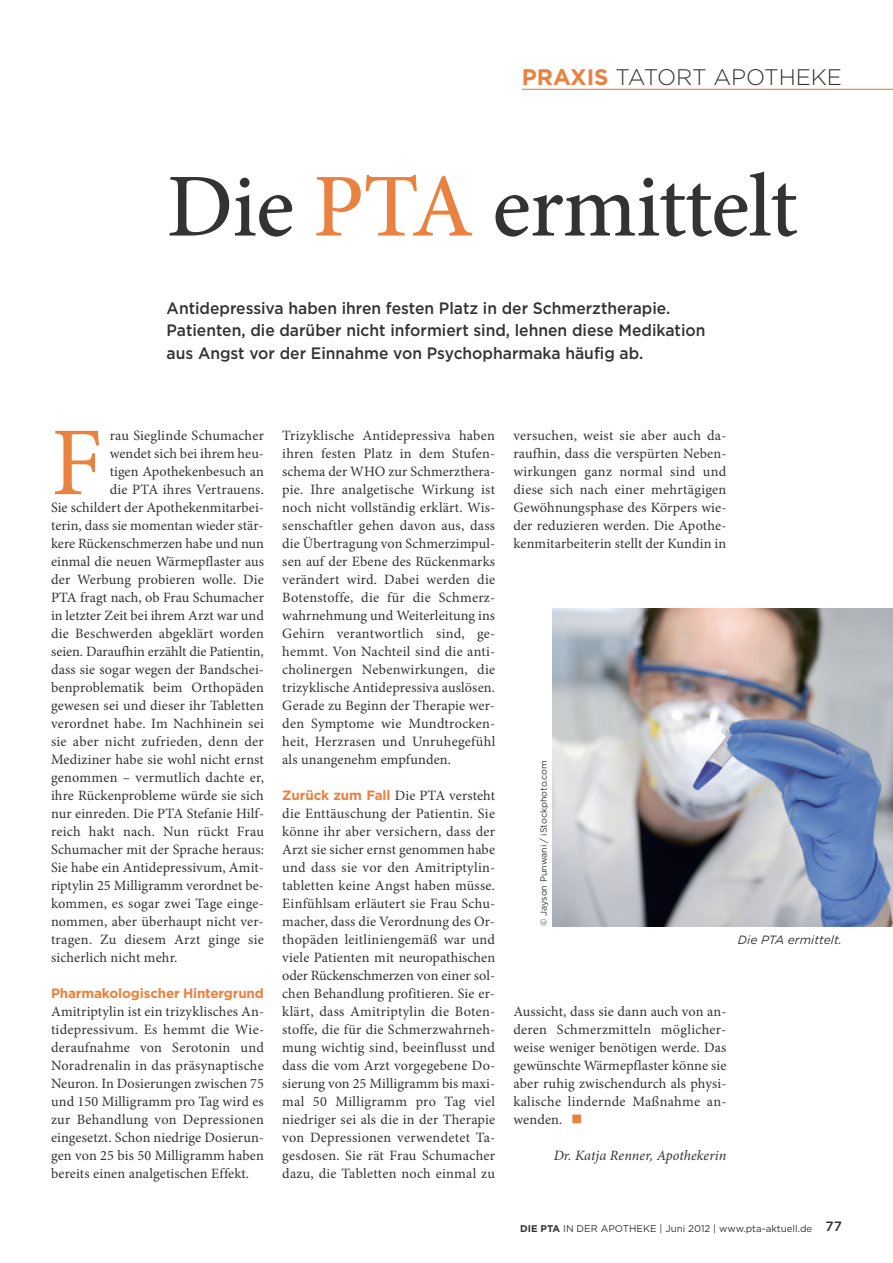
<style>
.page{position:relative;width:893px;height:1263px;background:#fff}
.page>*{position:absolute;margin:0;border:0;box-sizing:border-box;transform-origin:0 0}
.t1{font:97.35px "Minion Pro";color:#e98240}
.t2{font:500 90px "Minion Pro";letter-spacing:-.01em;color:#343334}
.t3{font:300 22.5px "Gotham";color:#343334}
.t4{font:500 16.5px/22.5px "Gotham";color:#343334;scale:.95 1}
.t5{font:14.25px/18px "Minion Pro";letter-spacing:.01em;color:#343334;text-align:justify}
.t6{font:italic 14.25px "Minion Pro";letter-spacing:.005em;color:#343334}
.t7{font:700 13.5px "Gotham";letter-spacing:-.015em;color:#e98240}
.t8{font:italic 12px "Gotham";color:#343334}
.t9{font:9.75px "Gotham";color:#343334}
.t10{font:9px "Gotham";color:#343334}
.s1{font-weight:700;color:#e98240}
.s2{color:#e98240}
.s3{font-family:"Gotham";font-weight:700;font-size:13.5px;color:#e98240}
.s4{font-weight:700}
.s5{font-weight:500;font-size:13.5px}
</style>
<div class="page">
<img style="left:553px;top:608px;width:340px;height:318px">
<hr style="left:522px;top:89px;width:371px;height:1px;background:#e98240">
<h3 class="t3" style="left:522px;top:68px;width:322px"><span class="s1">PRAXIS</span> TATORT APOTHEKE</h3>
<h2 class="t2" style="left:167px;top:152px;width:633px">Die <span class="s2">PTA</span> ermittelt</h2>
<p class="t4" style="left:167px;top:298px;width:569px">Antidepressiva haben ihren festen Platz in der Schmerztherapie.<br>Patienten, die darüber nicht informiert sind, lehnen diese Medikation aus Angst vor der Einnahme von Psychopharmaka häufig ab.</p>
<h1 class="t1" style="left:51px;top:425px;width:53px">F</h1>
<p class="t5" style="left:110px;top:428px;width:156px">rau Sieglinde Schumacher</p>
<p class="t5" style="left:110px;top:446px;width:156px">wendet sich bei ihrem heu-</p>
<p class="t5" style="left:110px;top:464px;width:156px">tigen Apothekenbesuch an</p>
<p class="t5" style="left:110px;top:482px;width:156px">die PTA ihres Vertrauens.</p>
<p class="t5" style="left:51px;top:500px;width:214px">Sie schildert der Apothekenmitarbei-</p>
<p class="t5" style="left:51px;top:518px;width:214px">terin, dass sie momentan wieder stär-</p>
<p class="t5" style="left:51px;top:536px;width:214px">kere Rückenschmerzen habe und nun</p>
<p class="t5" style="left:51px;top:554px;width:214px">einmal die neuen Wärmepflaster aus</p>
<p class="t5" style="left:51px;top:572px;width:214px">der Werbung probieren wolle. Die</p>
<p class="t5" style="left:51px;top:590px;width:214px">PTA fragt nach, ob Frau Schumacher</p>
<p class="t5" style="left:51px;top:608px;width:214px">in letzter Zeit bei ihrem Arzt war und</p>
<p class="t5" style="left:51px;top:626px;width:214px">die Beschwerden abgeklärt worden</p>
<p class="t5" style="left:51px;top:644px;width:214px">seien. Daraufhin erzählt die Patientin,</p>
<p class="t5" style="left:51px;top:662px;width:215px">dass sie sogar wegen der Bandschei-</p>
<p class="t5" style="left:51px;top:680px;width:214px">benproblematik beim Orthopäden</p>
<p class="t5" style="left:51px;top:698px;width:214px">gewesen sei und dieser ihr Tabletten</p>
<p class="t5" style="left:51px;top:716px;width:214px">verordnet habe. Im Nachhinein sei</p>
<p class="t5" style="left:51px;top:734px;width:214px">sie aber nicht zufrieden, denn der</p>
<p class="t5" style="left:51px;top:752px;width:214px">Mediziner habe sie wohl nicht ernst</p>
<p class="t5" style="left:51px;top:770px;width:214px">genommen – vermutlich dachte er,</p>
<p class="t5" style="left:51px;top:788px;width:214px">ihre Rückenprobleme würde sie sich</p>
<p class="t5" style="left:51px;top:806px;width:215px">nur einreden. Die PTA Stefanie Hilf-</p>
<p class="t5" style="left:51px;top:824px;width:214px">reich hakt nach. Nun rückt Frau</p>
<p class="t5" style="left:51px;top:842px;width:214px">Schumacher mit der Sprache heraus:</p>
<p class="t5" style="left:51px;top:860px;width:215px">Sie habe ein Antidepressivum, Amit-</p>
<p class="t5" style="left:51px;top:878px;width:214px">riptylin 25 Milligramm verordnet be-</p>
<p class="t5" style="left:51px;top:896px;width:214px">kommen, es sogar zwei Tage einge-</p>
<p class="t5" style="left:51px;top:914px;width:214px">nommen, aber überhaupt nicht ver-</p>
<p class="t5" style="left:51px;top:932px;width:214px">tragen. Zu diesem Arzt ginge sie</p>
<p class="t5" style="left:51px;top:950px;width:128px">sicherlich nicht mehr.</p>
<p class="t7" style="left:51px;top:988px;width:214px">Pharmakologischer Hintergrund</p>
<p class="t5" style="left:51px;top:1004px;width:215px">Amitriptylin ist ein trizyklisches An&shy;tidepressivum. Es hemmt die Wie&shy;deraufnahme von Serotonin und Noradrenalin in das präsynaptische Neuron. In Dosierungen zwischen 75 und 150 Milligramm pro Tag wird es zur Behandlung von Depressionen eingesetzt. Schon niedrige Dosierun&shy;gen von 25 bis 50 Milligramm haben bereits einen analgetischen Effekt.</p>
<p class="t5" style="left:282px;top:428px;width:215px">Trizyklische Antidepressiva haben ihren festen Platz in dem Stufen&shy;schema der WHO zur Schmerzthera&shy;pie. Ihre analgetische Wirkung ist noch nicht vollständig erklärt. Wis&shy;senschaftler gehen davon aus, dass die Übertragung von Schmerzimpul&shy;sen auf der Ebene des Rückenmarks verändert wird. Dabei werden die Botenstoffe, die für die Schmerz&shy;wahrnehmung und Weiterleitung ins Gehirn verantwortlich sind, ge&shy;hemmt. Von Nachteil sind die anti&shy;cholinergen Nebenwirkungen, die trizyklische Antidepressiva auslösen.<br>Gerade zu Beginn der Therapie wer&shy;den Symptome wie Mundtrocken&shy;heit, Herzrasen und Unruhegefühl als unangenehm empfunden.</p>
<p class="t5" style="left:282px;top:788px;width:215px"><span class="s3">Zurück zum Fall</span> Die PTA versteht die Enttäuschung der Patientin. Sie könne ihr aber versichern, dass der Arzt sie sicher ernst genommen habe und dass sie vor den Amitriptylin&shy;tabletten keine Angst haben müsse.<br>Einfühlsam erläutert sie Frau Schu&shy;macher, dass die Verordnung des Or&shy;thopäden leitliniengemäß war und viele Patienten mit neuropathischen oder Rückenschmerzen von einer sol&shy;chen Behandlung profitieren. Sie er&shy;klärt, dass Amitriptylin die Boten&shy;stoffe, die für die Schmerzwahrneh&shy;mung wichtig sind, beeinflusst und dass die vom Arzt vorgegebene Do&shy;sierung von 25 Milligramm bis maxi&shy;mal 50 Milligramm pro Tag viel niedriger sei als die in der Therapie von Depressionen verwendetet Ta&shy;gesdosen. Sie rät Frau Schumacher dazu, die Tabletten noch einmal zu</p>
<p class="t5" style="left:513px;top:428px;width:215px">versuchen, weist sie aber auch da&shy;raufhin, dass die verspürten Neben&shy;wirkungen ganz normal sind und diese sich nach einer mehrtägigen Gewöhnungsphase des Körpers wie&shy;der reduzieren werden. Die Apothe&shy;kenmitarbeiterin stellt der Kundin in</p>
<p class="t10" style="left:540px;top:926px;width:167px;rotate:-90deg">© Jayson Punwani / iStockphoto.com</p>
<p class="t8" style="left:738px;top:935px;width:106px">Die PTA ermittelt.</p>
<p class="t5" style="left:513px;top:1004px;width:215px">Aussicht, dass sie dann auch von an&shy;deren Schmerzmitteln möglicher&shy;weise weniger benötigen werde. Das gewünschte Wärmepflaster könne sie aber ruhig zwischendurch als physi&shy;kalische lindernde Maßnahme an&shy;wenden.</p>
<p class="t6" style="left:554px;top:1147px;width:174px">Dr. Katja Renner, Apothekerin</p>
<p class="t9" style="left:520px;top:1225px;width:323px"><span class="s4">DIE PTA</span> IN DER APOTHEKE | Juni 2012 | www.pta-aktuell.de <span class="s5">77</span></p>
</div>
